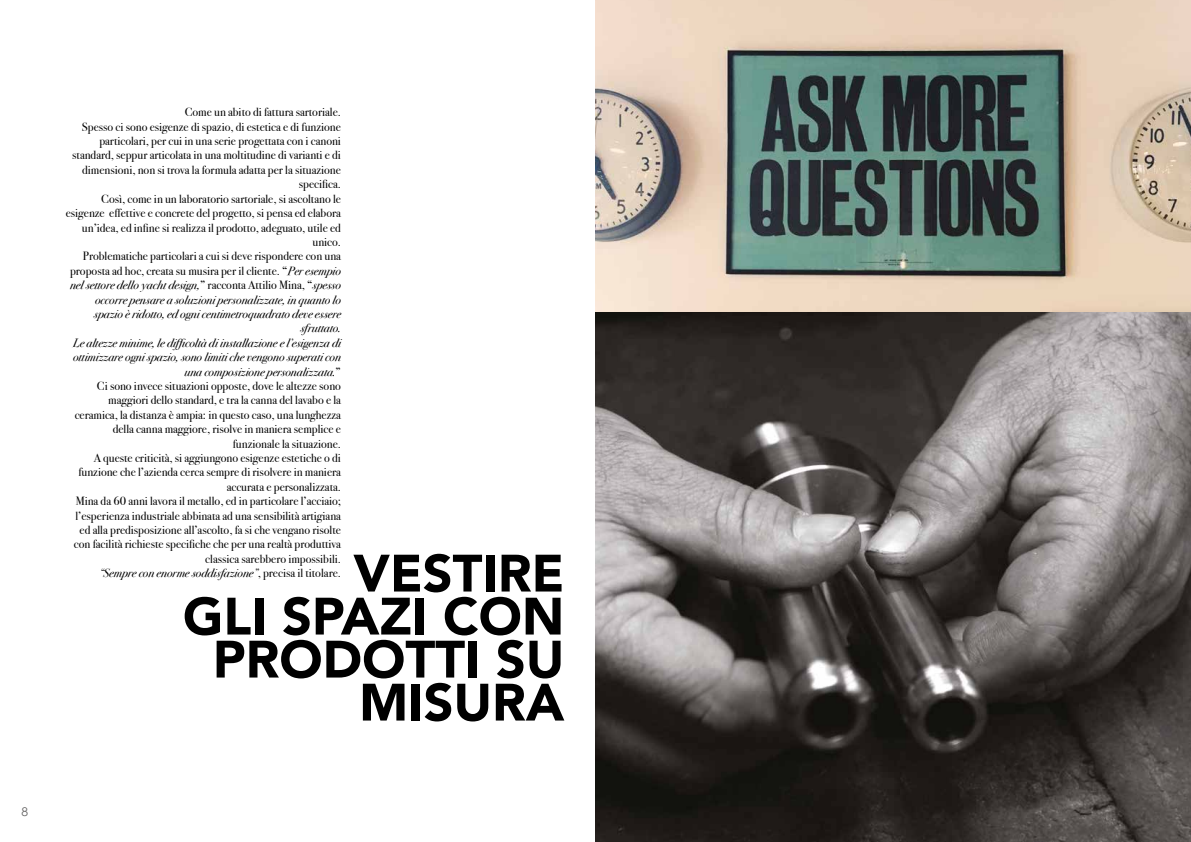
<style>
.page{position:relative;width:1191px;height:842px;background:#fff}
.page>*{position:absolute;margin:0;border:0;box-sizing:border-box;transform-origin:0 0}
.t1{font:900 52px/43px "Avenir";color:#000;text-align:right}
.t2{font:12px/14.4px "Bodoni Svty Two ITCTT";color:#000;text-align:right}
.t3{font:12px "Century Gothic";color:#646363}
.s1{font-style:italic}
</style>
<div class="page">
<img style="left:595px;top:0;width:596px;height:842px">
<p class="t3" style="left:22px;top:803px;width:8px">8</p>
<p class="t2" style="left:66px;top:104px;width:277px">Come un abito di fattura sartoriale.<br>Spesso ci sono esigenze di spazio, di estetica e di funzione particolari, per cui in una serie progettata con i canoni standard, seppur articolata in una moltitudine di varianti e di dimensioni, non si trova la formula adatta per la situazione specifica.<br>Così, come in un laboratorio sartoriale, si ascoltano le esigenze effettive e concrete del progetto, si pensa ed elabora un’idea, ed infine si realizza il prodotto, adeguato, utile ed unico.<br>Problematiche particolari a cui si deve rispondere con una proposta ad hoc, creata su musira per il cliente. “<span class="s1">Per esempio nel settore dello yacht design,</span>” racconta Attilio Mina, “<span class="s1">spesso occorre pensare a soluzioni personalizzate, in quanto lo spazio è ridotto, ed ogni centimetroquadrato deve essere sfruttato.<br>Le altezze minime, le difficoltà di installazione e l’esigenza di ottimizzare ogni spazio, sono limiti che vengono superati con una composizione personalizzata.</span>”<br>Ci sono invece situazioni opposte, dove le altezze sono maggiori dello standard, e tra la canna del lavabo e la ceramica, la distanza è ampia: in questo caso, una lunghezza della canna maggiore, risolve in maniera semplice e funzionale la situazione.<br>A queste criticità, si aggiungono esigenze estetiche o di funzione che l’azienda cerca sempre di risolvere in maniera accurata e personalizzata.<br>Mina da 60 anni lavora il metallo, ed in particolare l’acciaio; l’esperienza industriale abbinata ad una sensibilità artigiana ed alla predisposizione all’ascolto, fa si che vengano risolte con facilità richieste specifiche che per una realtà produttiva classica sarebbero impossibili.<br><span class="s1">“Sempre con enorme soddisfazione”</span>, precisa il titolare.</p>
<h1 class="t1" style="left:183px;top:551px;width:383px">VESTIRE<br>GLI SPAZI CON<br>PRODOTTI SU<br>MISURA</h1>
</div>
